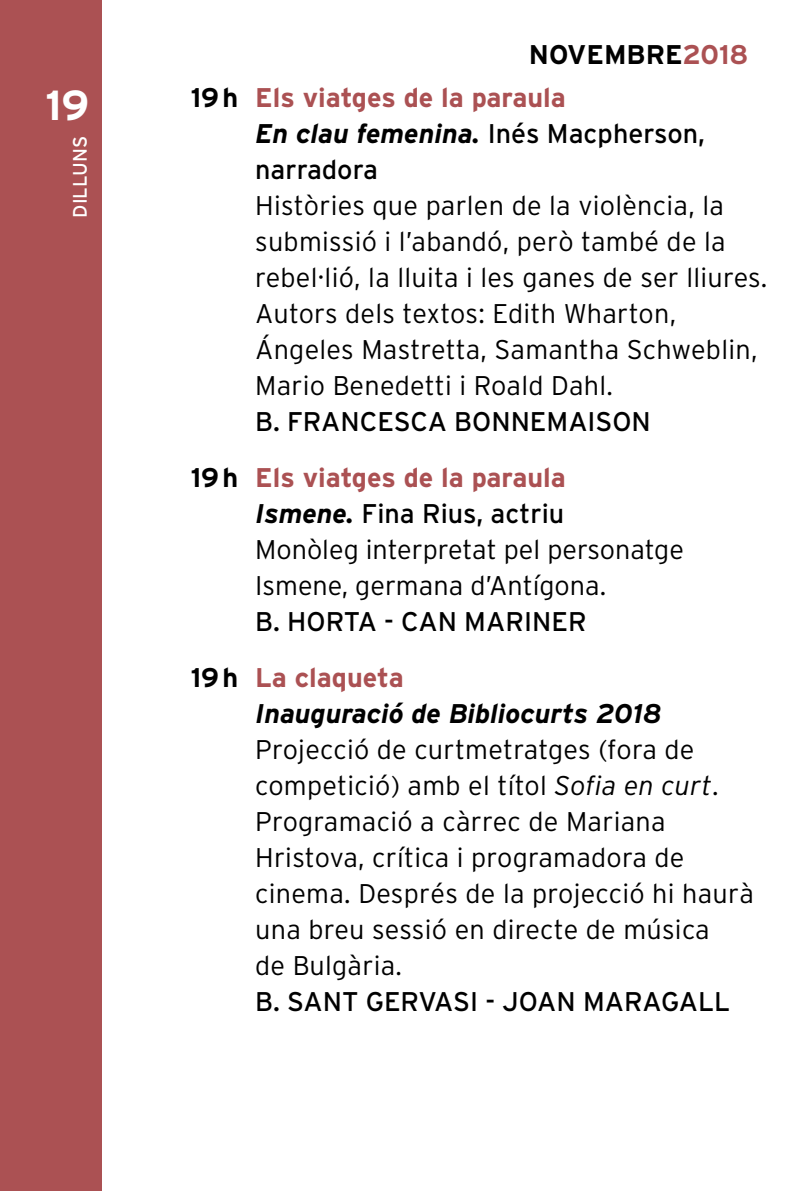
<style>
.page{position:relative;width:808px;height:1191px;background:#fff}
.page>*{position:absolute;margin:0;border:0;box-sizing:border-box;transform-origin:0 0}
.t1{font:700 42px "Interstate";color:#fff}
.t2{font:300 27px/36px "Interstate";letter-spacing:.01em;color:#000}
.t3{font:27px/36px "Interstate";color:#000}
.t4{font:italic 700 27px "Interstate";color:#000}
.t5{font:700 27px "Interstate";color:#000}
.t6{font:19.5px "Interstate";color:#fff}
.s1{color:#ab5153}
.s2{font-weight:700}
.s3{font-weight:700;color:#ab5153}
.s4{font-weight:700;font-style:italic}
.s5{font-weight:400}
.s6{font-style:italic}
</style>
<div class="page">
<div style="left:0;top:0;width:102px;height:1191px;background:#ab5153"></div>
<h1 class="t1" style="left:46px;top:81px;width:45px">19</h1>
<p class="t6" style="left:69px;top:218px;width:80px;rotate:-90deg">DILLUNS</p>
<p class="t5" style="left:529px;top:40px;width:221px">NOVEMBRE<span class="s1">2018</span></p>
<p class="t3" style="left:255px;top:80px;width:451px;text-indent:-64px"><span class="s2">19h</span> <span class="s3">Els viatges de la paraula<br></span><span class="s4">En clau femenina.</span> INÉS MACPHERSON,<br>NARRADORA</p>
<p class="t2" style="left:255px;top:188px;width:514px">Històries que parlen de la violència, la submissió i l’abandó, però també de la rebel·lió, la lluita i les ganes de ser lliures.<br>Autors dels textos: Edith Wharton, Ángeles Mastretta, Samantha Schweblin, Mario Benedetti i Roald Dahl.</p>
<p class="t3" style="left:255px;top:404px;width:123px">B. FRANCESCA</p>
<p class="t3" style="left:454px;top:404px;width:93px">BONNEMAIS</p>
<p class="t3" style="left:612px;top:404px;width:40px">ON</p>
<p class="t2" style="left:255px;top:459px;width:430px;text-indent:-64px"><span class="s2">19h</span> <span class="s3">Els viatges de la paraula<br></span><span class="s4">Ismene.</span> <span class="s5">FINA RIUS, ACTRIU<br></span>Monòleg interpretat pel personatge<br>Ismene, germana d’Antígona.</p>
<p class="t3" style="left:255px;top:603px;width:88px">B. HORTA</p>
<p class="t3" style="left:191px;top:593px;width:378px;line-height:55.8px;text-indent:194px">- CAN MARI NER<br><span class="s2">19h</span> <span class="s3">La claqueta</span></p>
<p class="t4" style="left:255px;top:698px;width:408px">Inauguració de Bibliocurts 2018</p>
<p class="t2" style="left:255px;top:731px;width:500px">Projecció de curtmetratges (fora de competició) amb el títol <span class="s6">Sofia en curt</span>.<br>Programació a càrrec de Mariana Hristova, crítica i programadora de cinema. Després de la projecció hi haurà una breu sessió en directe de música<br>de Bulgària.</p>
<p class="t3" style="left:255px;top:983px;width:145px">B. SANT GERVASI</p>
<p class="t3" style="left:485px;top:983px;width:138px">- JOAN MARAGALL</p>
</div>
